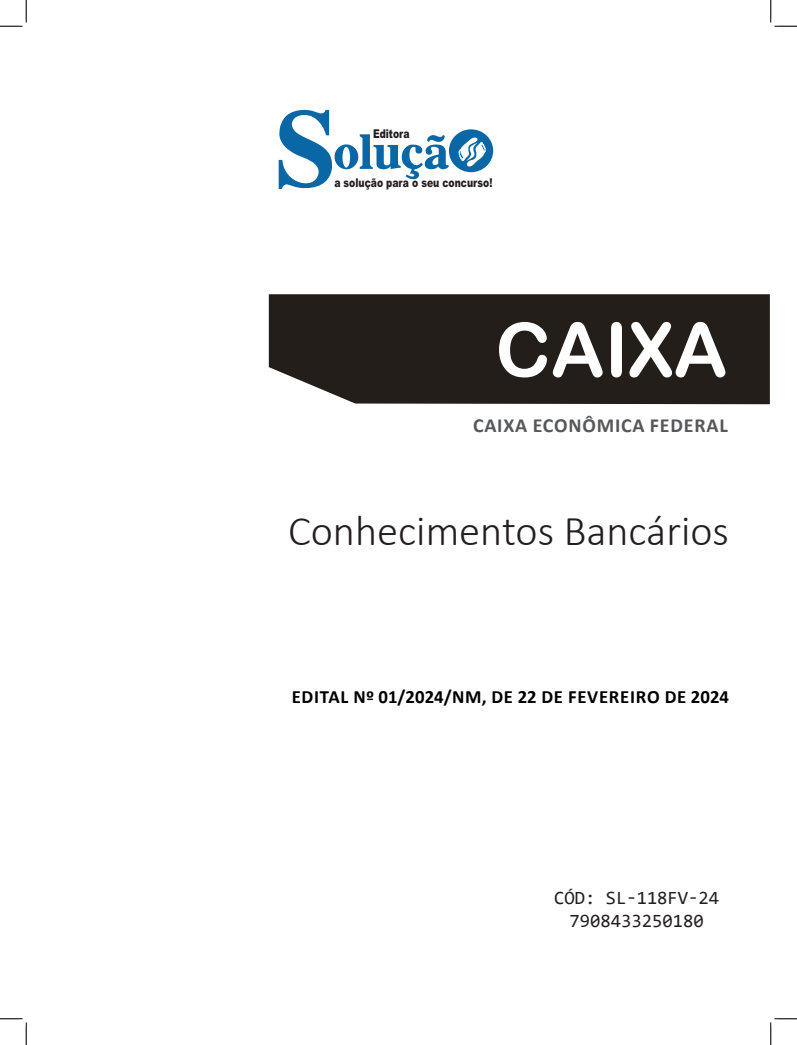
<style>
.page{position:relative;width:797px;height:1045px;background:#fff}
.page>*{position:absolute;margin:0;border:0;box-sizing:border-box;transform-origin:0 0}
.TÍTULO{font:75px "Arial Rounded MT Bold";color:#fff}
.CARGO{font:300 42.5px "Calibri";color:#231f20}
.SUBTÍTULO{font:700 20px "Calibri";letter-spacing:.04em;color:#57585a}
.EDITAL{font:700 18.75px "Calibri";letter-spacing:.04em;color:#000}
.SKU_CÓD{font:18.75px "Consolas";color:#231f20}
.t1{font:900 12.12px "Arial";color:#231f20;scale:.76 1}
</style>
<div class="page">
<div style="left:269px;top:294px;width:500px;height:110px;background:#241e1b"></div>
<svg style="left:279px;top:110px;width:214px;height:79px"></svg>
<svg style="left:0;top:0;width:27px;height:27px"></svg>
<svg style="left:0;top:1018px;width:27px;height:27px"></svg>
<svg style="left:770px;top:0;width:27px;height:27px"></svg>
<svg style="left:770px;top:1018px;width:27px;height:27px"></svg>
<p class="t1" style="left:373px;top:125px;width:50px">Editora</p>
<p class="t1" style="left:334px;top:174px;width:210px">a solução para o seu concurso!</p>
<p class="TÍTULO" style="left:495px;top:305px;width:234px">CAIXA</p>
<p class="SUBTÍTULO" style="left:473px;top:411px;width:256px">CAIXA ECONÔMICA FEDERAL</p>
<p class="CARGO" style="left:288px;top:504px;width:442px">Conhecimentos Bancários</p>
<p class="EDITAL" style="left:292px;top:683px;width:439px">EDITAL Nº 01/2024/NM, DE 22 DE FEVEREIRO DE 2024</p>
<p class="SKU_CÓD" style="left:554px;top:885px;width:166px">CÓD: SL-118FV-24</p>
<p class="SKU_CÓD" style="left:569px;top:907px;width:136px">7908433250180</p>
</div>
